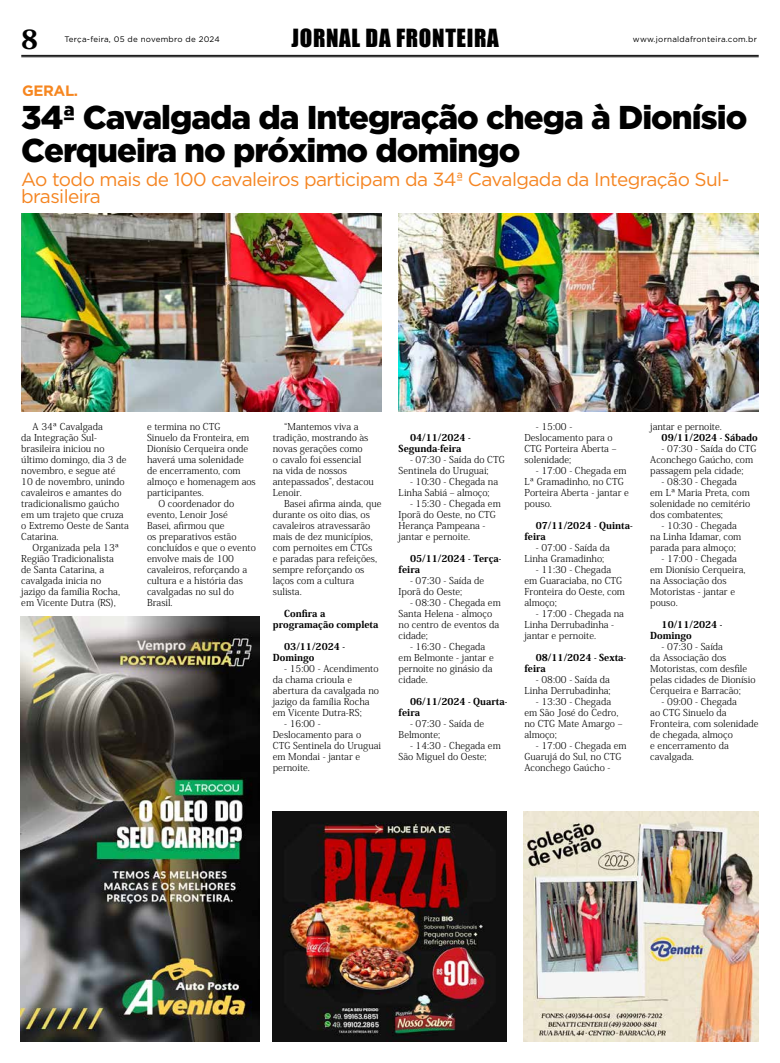
<style>
.page{position:relative;width:780px;height:1063px;background:#fff}
.page>*{position:absolute;margin:0;border:0;box-sizing:border-box;transform-origin:0 0}
.t1{font:900 33px/33px "Gotham";letter-spacing:-.03em;color:#000}
.t2{font:800 26.3px "Koz Min Pro";color:#000}
.t3{font:23px "Impact";letter-spacing:.03em;color:#000}
.t4{font:19px/17px "Gotham";letter-spacing:-.03em;color:#f58522}
.t5{font:700 15px "Gotham";letter-spacing:-.03em;color:#f6861f}
.t6{font:300 9.5px/11px "Koz Min Pro";color:#000}
.t7{font:800 9.5px/11px "Koz Min Pro";color:#000}
.t8{font:8px "Gotham";letter-spacing:.03em;color:#000}
</style>
<div class="page">
<hr style="left:21px;top:55px;width:737px;height:1px;background:#000">
<hr style="left:21px;top:56px;width:737px;height:1px;background:#000">
<img style="left:272px;top:812px;width:235px;height:230px">
<img style="left:524px;top:812px;width:234px;height:230px">
<img style="left:21px;top:616px;width:238px;height:426px">
<img style="left:398px;top:213px;width:360px;height:199px">
<img style="left:21px;top:213px;width:360px;height:199px">
<h3 class="t3" style="left:291px;top:21px;width:209px">JORNAL DA FRONTEIRA</h3>
<h2 class="t2" style="left:21px;top:20px;width:18px">8</h2>
<p class="t8" style="left:64px;top:34px;width:157px">Terça-feira, 05 de novembro de 2024</p>
<p class="t8" style="left:633px;top:34px;width:125px">www.jornaldafronteira.com.br</p>
<h3 class="t5" style="left:22px;top:81px;width:57px">GERAL.</h3>
<h1 class="t1" style="left:21px;top:100px;width:727px">34ª Cavalgada da Integração chega à Dionísio<br>Cerqueira no próximo domingo</h1>
<h3 class="t4" style="left:21px;top:171px;width:709px">Ao todo mais de 100 cavaleiros participam da 34ª Cavalgada da Integração Sul&shy;brasileira</h3>
<p class="t6" style="left:21px;top:420px;width:109px;text-indent:11px">A 34ª Cavalgada<br>da Integração Sul&shy;brasileira iniciou no último domingo, dia 3 de novembro, e segue até<br>10 de novembro, unindo cavaleiros e amantes do tradicionalismo gaúcho em um trajeto que cruza o Extremo Oeste de Santa<br>Catarina.</p>
<p class="t6" style="left:21px;top:541px;width:100px;text-indent:11px">Organizada pela 13ª<br>Região Tradicionalista de Santa Catarina, a cavalgada inicia no jazigo da família Rocha, em Vicente Dutra (RS),</p>
<p class="t6" style="left:147px;top:420px;width:75px">e termina no CTG</p>
<p class="t6" style="left:147px;top:431px;width:104px">Sinuelo da Fronteira, em</p>
<p class="t6" style="left:147px;top:442px;width:103px">Dionísio Cerqueira onde</p>
<p class="t6" style="left:147px;top:453px;width:98px">haverá uma solenidade</p>
<p class="t6" style="left:147px;top:464px;width:95px">de encerramento, com</p>
<p class="t6" style="left:147px;top:475px;width:110px">almoço e homenagem aos</p>
<p class="t6" style="left:147px;top:486px;width:58px">participantes.</p>
<p class="t6" style="left:158px;top:497px;width:77px">O coordenador do</p>
<p class="t6" style="left:147px;top:508px;width:82px">evento, Lenoir José</p>
<p class="t6" style="left:147px;top:519px;width:79px">Basei, afirmou que</p>
<p class="t6" style="left:147px;top:530px;width:91px">os preparativos estão</p>
<p class="t6" style="left:147px;top:541px;width:110px">concluídos e que o evento</p>
<p class="t6" style="left:147px;top:552px;width:88px">envolve mais de 100</p>
<p class="t6" style="left:147px;top:563px;width:102px">cavaleiros, reforçando a</p>
<p class="t6" style="left:147px;top:574px;width:97px">cultura e a história das</p>
<p class="t6" style="left:147px;top:585px;width:89px">cavalgadas no sul do</p>
<p class="t6" style="left:147px;top:596px;width:27px">Brasil.</p>
<p class="t6" style="left:273px;top:420px;width:103px;text-indent:11px">“Mantemos viva a tradição, mostrando às novas gerações como<br>o cavalo foi essencial<br>na vida de nossos antepassados”, destacou<br>Lenoir.</p>
<p class="t6" style="left:273px;top:497px;width:110px;text-indent:11px">Basei afirma ainda, que durante os oito dias, os cavaleiros atravessarão mais de dez municípios, com pernoites em CTGs<br>e paradas para refeições, sempre reforçando os laços com a cultura sulista.</p>
<p class="t7" style="left:273px;top:607px;width:107px;text-indent:11px">Confira a programação completa</p>
<p class="t7" style="left:273px;top:640px;width:74px;text-indent:11px">03/11/2024 -<br>Domingo</p>
<p class="t6" style="left:273px;top:662px;width:108px;text-indent:11px">- 15:00 - Acendimento da chama crioula e abertura da cavalgada no jazigo da família Rocha em Vicente Dutra-RS;</p>
<p class="t6" style="left:273px;top:717px;width:110px;text-indent:11px">- 16:00 -<br>Deslocamento para o<br>CTG Sentinela do Uruguai em Mondai - jantar e pernoite.</p>
<p class="t7" style="left:398px;top:431px;width:74px;text-indent:11px">04/11/2024 -<br>Segunda-feira</p>
<p class="t6" style="left:398px;top:454px;width:108px;text-indent:11px">- 07:30 - Saída do CTG<br>Sentinela do Uruguai;</p>
<p class="t6" style="left:398px;top:476px;width:101px;text-indent:11px">- 10:30 - Chegada na<br>Linha Sabiá – almoço;</p>
<p class="t6" style="left:398px;top:498px;width:104px;text-indent:11px">- 15:30 - Chegada em<br>Iporã do Oeste, no CTG<br>Herança Pampeana - jantar e pernoite.</p>
<p class="t7" style="left:398px;top:552px;width:104px;text-indent:11px">05/11/2024 - Terça&shy;feira</p>
<p class="t6" style="left:398px;top:575px;width:87px;text-indent:11px">- 07:30 - Saída de<br>Iporã do Oeste;</p>
<p class="t6" style="left:398px;top:597px;width:104px;text-indent:11px">- 08:30 - Chegada em<br>Santa Helena - almoço no centro de eventos da cidade;</p>
<p class="t6" style="left:398px;top:641px;width:97px;text-indent:11px">- 16:30 - Chegada em Belmonte - jantar e pernoite no ginásio da cidade.</p>
<p class="t7" style="left:398px;top:695px;width:110px;text-indent:11px">06/11/2024 - Quarta&shy;feira</p>
<p class="t6" style="left:398px;top:718px;width:87px;text-indent:11px">- 07:30 - Saída de<br>Belmonte;</p>
<p class="t6" style="left:398px;top:740px;width:104px;text-indent:11px">- 14:30 - Chegada em<br>São Miguel do Oeste;</p>
<p class="t6" style="left:524px;top:420px;width:93px;text-indent:11px">- 15:00 -<br>Deslocamento para o<br>CTG Porteira Aberta – solenidade;</p>
<p class="t6" style="left:524px;top:464px;width:106px;text-indent:11px">- 17:00 - Chegada em<br>Lª Gramadinho, no CTG<br>Porteira Aberta - jantar e pouso.</p>
<p class="t7" style="left:524px;top:519px;width:110px;text-indent:11px">07/11/2024 - Quinta&shy;feira</p>
<p class="t6" style="left:524px;top:541px;width:87px;text-indent:11px">- 07:00 - Saída da<br>Linha Gramadinho;</p>
<p class="t6" style="left:524px;top:563px;width:102px;text-indent:11px">- 11:30 - Chegada em Guaraciaba, no CTG<br>Fronteira do Oeste, com almoço;</p>
<p class="t6" style="left:524px;top:607px;width:101px;text-indent:11px">- 17:00 - Chegada na<br>Linha Derrubadinha - jantar e pernoite.</p>
<p class="t7" style="left:524px;top:651px;width:103px;text-indent:11px">08/11/2024 - Sexta&shy;feira</p>
<p class="t6" style="left:524px;top:673px;width:88px;text-align:right">- 08:00 - Saída da<br>Linha Derrubadinha;</p>
<p class="t6" style="left:524px;top:695px;width:99px;text-indent:11px">- 13:30 - Chegada em São José do Cedro, no CTG Mate Amargo – almoço;</p>
<p class="t6" style="left:524px;top:739px;width:104px;text-indent:11px">- 17:00 - Chegada em<br>Guarujá do Sul, no CTG<br>Aconchego Gaúcho -</p>
<p class="t6" style="left:650px;top:420px;width:73px">jantar e pernoite.</p>
<p class="t7" style="left:661px;top:431px;width:98px">09/11/2024 - Sábado</p>
<p class="t6" style="left:650px;top:442px;width:108px;text-indent:11px">- 07:30 - Saída do CTG<br>Aconchego Gaúcho, com passagem pela cidade;</p>
<p class="t6" style="left:650px;top:475px;width:102px;text-indent:11px">- 08:30 - Chegada em Lª Maria Preta, com solenidade no cemitério dos combatentes;</p>
<p class="t6" style="left:650px;top:519px;width:93px;text-indent:11px">- 10:30 - Chegada na Linha Idamar, com parada para almoço;</p>
<p class="t6" style="left:650px;top:552px;width:97px;text-indent:11px">- 17:00 - Chegada em Dionísio Cerqueira, na Associação dos<br>Motoristas - jantar e pouso.</p>
<p class="t7" style="left:650px;top:618px;width:74px;text-indent:11px">10/11/2024 -<br>Domingo</p>
<p class="t6" style="left:650px;top:640px;width:107px;text-indent:11px">- 07:30 - Saída<br>da Associação dos<br>Motoristas, com desfile pelas cidades de Dionísio<br>Cerqueira e Barracão;</p>
<p class="t6" style="left:650px;top:695px;width:110px;text-indent:11px">- 09:00 - Chegada<br>ao CTG Sinuelo da<br>Fronteira, com solenidade de chegada, almoço<br>e encerramento da cavalgada.</p>
</div>
